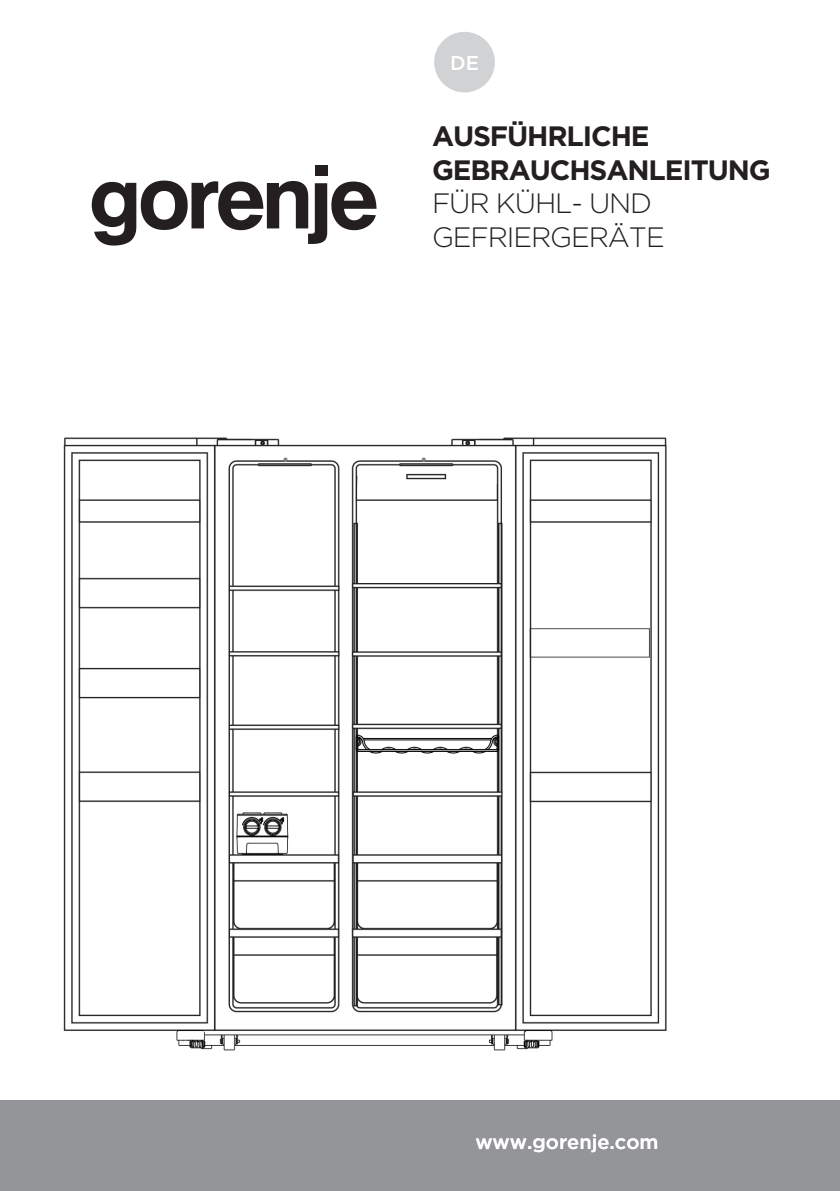
<style>
.page{position:relative;width:840px;height:1191px;background:#fff}
.page>*{position:absolute;margin:0;border:0;box-sizing:border-box;transform-origin:0 0}
.Naslovnica_naslov{font:700 28px "Gotham";letter-spacing:-.04em;color:#231f20}
.Naslovnica_naslov-2{font:300 28px "Gotham";letter-spacing:-.04em;color:#231f20}
.oznaka_drzave{font:500 20px "Gotham";color:#fff}
</style>
<div class="page">
<div style="left:0;top:1100px;width:839px;height:91px;background:#939598"></div>
<div style="left:434px;top:32px;width:60px;height:60px;background:#d1d2d4;border-radius:50%"></div>
<img style="left:63px;top:437px;width:604px;height:614px">
<div style="left:314px;top:165px;width:13px;height:11px;background:#231f20"></div>
<svg style="left:92px;top:181px;width:284px;height:64px"></svg>
<p class="oznaka_drzave" style="left:450px;top:50px;width:31px">DE</p>
<p class="Naslovnica_naslov" style="left:432px;top:118px;width:219px">AUSFÜHRLICHE</p>
<p class="Naslovnica_naslov" style="left:432px;top:151px;width:340px">GEBRAUCHSANLEITUNG</p>
<p class="Naslovnica_naslov-2" style="left:432px;top:186px;width:221px">FÜR KÜHL- UND</p>
<p class="Naslovnica_naslov-2" style="left:432px;top:219px;width:234px">GEFRIERGERÄTE</p>
<p class="oznaka_drzave" style="left:475px;top:1128px;width:185px">www.gorenje.com</p>
</div>
